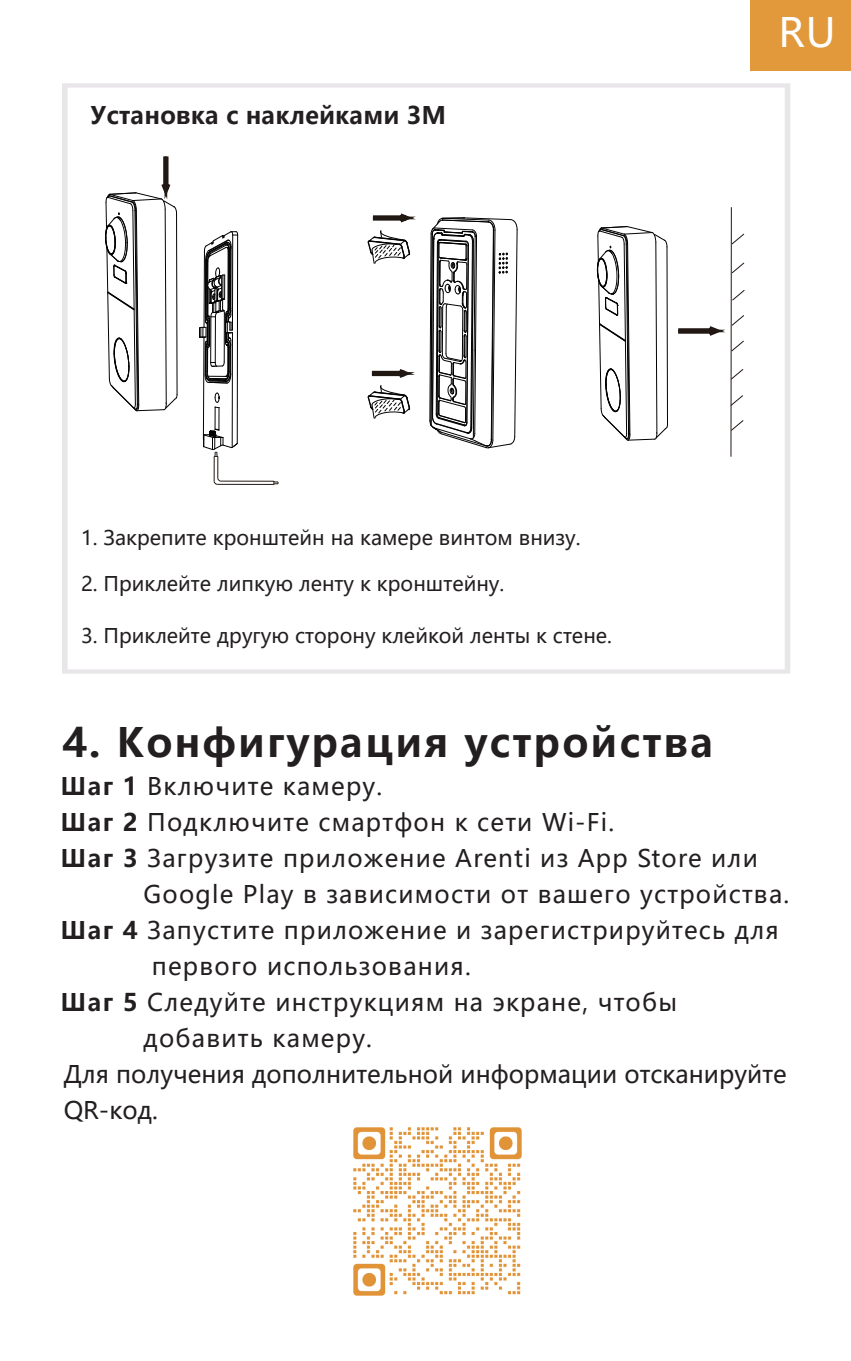
<style>
.page{position:relative;width:851px;height:1361px;background:#fff}
.page>*{position:absolute;margin:0;border:0;box-sizing:border-box;transform-origin:0 0}
.t1{font:700 40px "Microsoft Ya Hei UI";letter-spacing:.05em;color:#231f20}
.t2{font:40px "Microsoft Ya Hei UI";color:#fff}
.t3{font:600 32px "All Round Gothic W01";color:#fff}
.t4{font:24px "Microsoft Ya Hei UI";letter-spacing:.05em;color:#231f20}
.t5{font:24px "Microsoft Ya Hei UI";color:#231f20}
.t6{font:700 24px "Microsoft Ya Hei UI";color:#231f20}
.t7{font:20px "Microsoft Ya Hei UI";color:#231f20}
.s1{font-weight:700}
</style>
<div class="page">
<div style="left:750px;top:0;width:100px;height:70px;background:#e1993c"></div>
<svg style="left:62px;top:83px;width:728px;height:590px"></svg>
<hr style="left:220px;top:480px;width:54px;height:2px;background:#211814">
<hr style="left:217px;top:484px;width:57px;height:1px;background:#211814">
<svg style="left:273px;top:480px;width:6px;height:5px"></svg>
<hr style="left:231px;top:333px;width:2px;height:114px;background:#030303">
<hr style="left:218px;top:408px;width:2px;height:22px;background:#030303">
<hr style="left:214px;top:407px;width:2px;height:22px;background:#030303">
<hr style="left:203px;top:337px;width:2px;height:102px;background:#030303">
<svg style="left:202px;top:428px;width:37px;height:57px"></svg>
<hr style="left:236px;top:235px;width:2px;height:208px;background:#030303">
<svg style="left:199px;top:226px;width:39px;height:183px"></svg>
<svg style="left:104px;top:152px;width:74px;height:267px"></svg>
<svg style="left:367px;top:210px;width:151px;height:239px"></svg>
<svg style="left:596px;top:225px;width:72px;height:223px"></svg>
<hr style="left:730px;top:207px;width:2px;height:250px;background:#211814">
<svg style="left:730px;top:233px;width:15px;height:12px"></svg>
<svg style="left:730px;top:262px;width:15px;height:12px"></svg>
<svg style="left:731px;top:289px;width:14px;height:12px"></svg>
<svg style="left:729px;top:368px;width:15px;height:12px"></svg>
<svg style="left:729px;top:394px;width:14px;height:13px"></svg>
<svg style="left:730px;top:419px;width:14px;height:12px"></svg>
<svg style="left:674px;top:314px;width:70px;height:38px"></svg>
<img style="left:353px;top:1127px;width:169px;height:169px">
<p class="t6" style="left:91px;top:99px;width:357px">Установка с наклейками 3М</p>
<p class="t7" style="left:81px;top:524px;width:501px">1. Закрепите кронштейн на камере винтом внизу.</p>
<p class="t7" style="left:81px;top:570px;width:425px">2. Приклейте липкую ленту к кронштейну.</p>
<p class="t7" style="left:81px;top:622px;width:532px">3. Приклейте другую сторону клейкой ленты к стене.</p>
<h1 class="t2" style="left:778px;top:6px;width:58px">RU</h1>
<h2 class="t3" style="left:779px;top:19px;width:42px">EN</h2>
<h1 class="t1" style="left:62px;top:715px;width:652px">4. Конфигурация устройства</h1>
<p class="t4" style="left:60px;top:770px;width:323px"><span class="s1">Шаг 1</span> Включите камеру.</p>
<p class="t4" style="left:60px;top:806px;width:555px"><span class="s1">Шаг 2</span> Подключите смартфон к сети Wi-Fi.</p>
<p class="t4" style="left:60px;top:842px;width:698px"><span class="s1">Шаг 3</span> Загрузите приложение Arenti из App Store или</p>
<p class="t4" style="left:143px;top:877px;width:647px">Google Play в зависимости от вашего устройства.</p>
<p class="t4" style="left:60px;top:914px;width:719px"><span class="s1">Шаг 4</span> Запустите приложение и зарегистрируйтесь для</p>
<p class="t4" style="left:152px;top:949px;width:320px">первого использования.</p>
<p class="t4" style="left:60px;top:986px;width:618px"><span class="s1">Шаг 5</span> Следуйте инструкциям на экране, чтобы</p>
<p class="t4" style="left:143px;top:1021px;width:230px">добавить камеру.</p>
<p class="t5" style="left:64px;top:1058px;width:724px">Для получения дополнительной информации отсканируйте</p>
<p class="t4" style="left:64px;top:1094px;width:96px">QR-код.</p>
</div>
